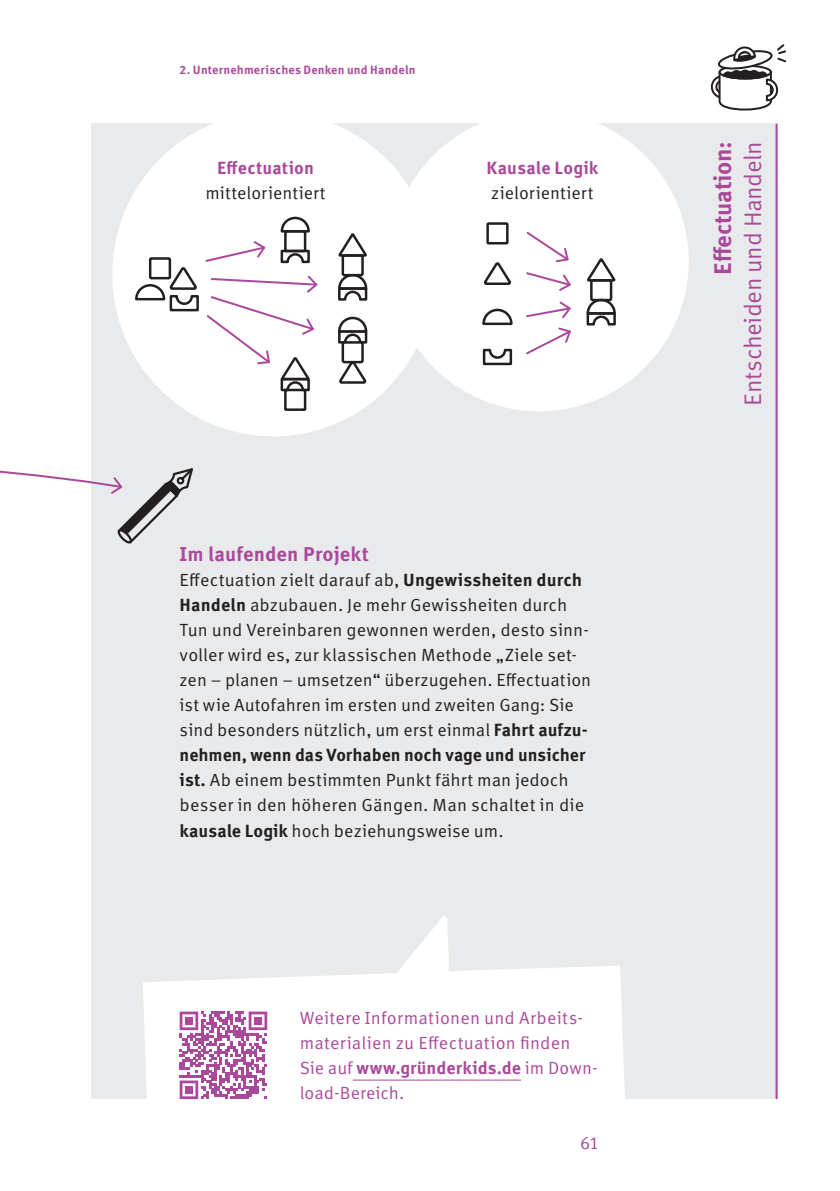
<style>
.page{position:relative;width:840px;height:1191px;background:#fff}
.page>*{position:absolute;margin:0;border:0;box-sizing:border-box;transform-origin:0 0}
.t1{font:24px "Meta Correspondence Pro";letter-spacing:-.02em;color:#aa499b}
.t2{font:700 24px "Meta Correspondence Pro";letter-spacing:-.015em;color:#aa499b}
.t3{font:700 20px "Meta Correspondence Pro";letter-spacing:.005em;color:#aa499b}
.t4{font:17.6px/25px "Meta Correspondence Pro";color:#231f20}
.t5{font:17.6px/25px "Meta Correspondence Pro";letter-spacing:.01em;color:#aa499b}
.t6{font:700 17.6px "Meta Correspondence Pro";letter-spacing:.015em;color:#aa499b}
.t7{font:700 12px "Meta Correspondence Pro";letter-spacing:.01em;color:#aa499b}
.s1{font-weight:700}
</style>
<div class="page">
<div style="left:91px;top:124px;width:686px;height:975px;background:#e9eaeb"></div>
<div style="left:112px;top:112px;width:322px;height:324px;background:#fff;border-radius:50%"></div>
<div style="left:389px;top:111px;width:299px;height:300px;background:#fff;border-radius:50%"></div>
<svg style="left:143px;top:916px;width:482px;height:184px;fill:#fff"></svg>
<hr style="left:775px;top:124px;width:2px;height:975px;background:#aa499b">
<hr style="left:352px;top:1079px;width:168px;height:1px;background:#aa499b">
<svg style="left:0;top:468px;width:193px;height:76px"></svg>
<svg style="left:482px;top:348px;width:31px;height:18px"></svg>
<svg style="left:483px;top:262px;width:29px;height:23px"></svg>
<svg style="left:482px;top:308px;width:31px;height:18px"></svg>
<div style="left:486px;top:222px;width:22px;height:22px;border:2px solid #231f20"></div>
<svg style="left:587px;top:258px;width:29px;height:25px"></svg>
<svg style="left:586px;top:297px;width:30px;height:29px"></svg>
<div style="left:589px;top:279px;width:23px;height:22px;border:2px solid #231f20;border-radius:2px"></div>
<svg style="left:526px;top:232px;width:43px;height:31px"></svg>
<svg style="left:526px;top:327px;width:45px;height:28px"></svg>
<svg style="left:526px;top:301px;width:45px;height:17px"></svg>
<svg style="left:526px;top:272px;width:45px;height:19px"></svg>
<svg style="left:338px;top:233px;width:29px;height:25px"></svg>
<svg style="left:338px;top:273px;width:30px;height:28px"></svg>
<div style="left:341px;top:254px;width:22px;height:22px;border:2px solid #231f20;border-radius:2px"></div>
<div style="left:284px;top:389px;width:22px;height:22px;border:2px solid #231f20"></div>
<svg style="left:339px;top:358px;width:28px;height:26px"></svg>
<svg style="left:338px;top:316px;width:30px;height:29px"></svg>
<div style="left:342px;top:342px;width:20px;height:20px;background:#fff;border-radius:2px"></div>
<div style="left:341px;top:341px;width:22px;height:22px;border:2px solid #231f20;border-radius:2px"></div>
<svg style="left:134px;top:216px;width:184px;height:176px"></svg>
<svg style="left:710px;top:44px;width:77px;height:67px"></svg>
<svg style="left:179px;top:1011px;width:88px;height:88px;background:#d09bc8"></svg>
<div style="left:185px;top:1017px;width:8px;height:7px;background:#aa499b"></div>
<div style="left:254px;top:1017px;width:8px;height:7px;background:#aa499b"></div>
<div style="left:185px;top:1085px;width:8px;height:8px;background:#aa499b"></div>
<p class="t7" style="left:179px;top:60px;width:237px">2. Unternehmerisches Denken und Handeln</p>
<p class="t6" style="left:217px;top:154px;width:98px">Effectuation</p>
<p class="t4" style="left:205px;top:179px;width:122px">mittelorientiert</p>
<p class="t6" style="left:486px;top:154px;width:113px">Kausale Logik</p>
<p class="t4" style="left:491px;top:179px;width:104px">zielorientiert</p>
<p class="t3" style="left:179px;top:539px;width:191px">Im laufenden Projekt</p>
<p class="t4" style="left:179px;top:566px;width:413px">Effectuation zielt darauf ab, <span class="s1">Ungewissheiten durch Handeln</span> abzubauen. Je mehr Gewissheiten durch Tun und Vereinbaren gewonnen werden, desto sinn&shy;voller wird es, zur klassischen Methode „Ziele set&shy;zen – planen – umsetzen“ überzugehen. Effectuation ist wie Autofahren im ersten und zweiten Gang: Sie sind besonders nützlich, um erst einmal <span class="s1">Fahrt aufzu&shy;nehmen, wenn das Vorhaben noch vage und unsicher ist.</span> Ab einem bestimmten Punkt fährt man jedoch besser in den höheren Gängen. Man schaltet in die <span class="s1">kausale Logik</span> hoch beziehungsweise um.</p>
<p class="t5" style="left:299px;top:1004px;width:299px">Weitere Informationen und Arbeits&shy;materialien zu Effectuation finden<br>Sie auf <span class="s1">www.gründerkids.de</span> im Down&shy;load-Bereich.</p>
<p class="t5" style="left:579px;top:1129px;width:21px">61</p>
<h1 class="t2" style="left:703px;top:274px;width:135px;rotate:-90deg">Effectuation:</h1>
<h1 class="t1" style="left:734px;top:405px;width:266px;rotate:-90deg">Entscheiden und Handeln</h1>
</div>
